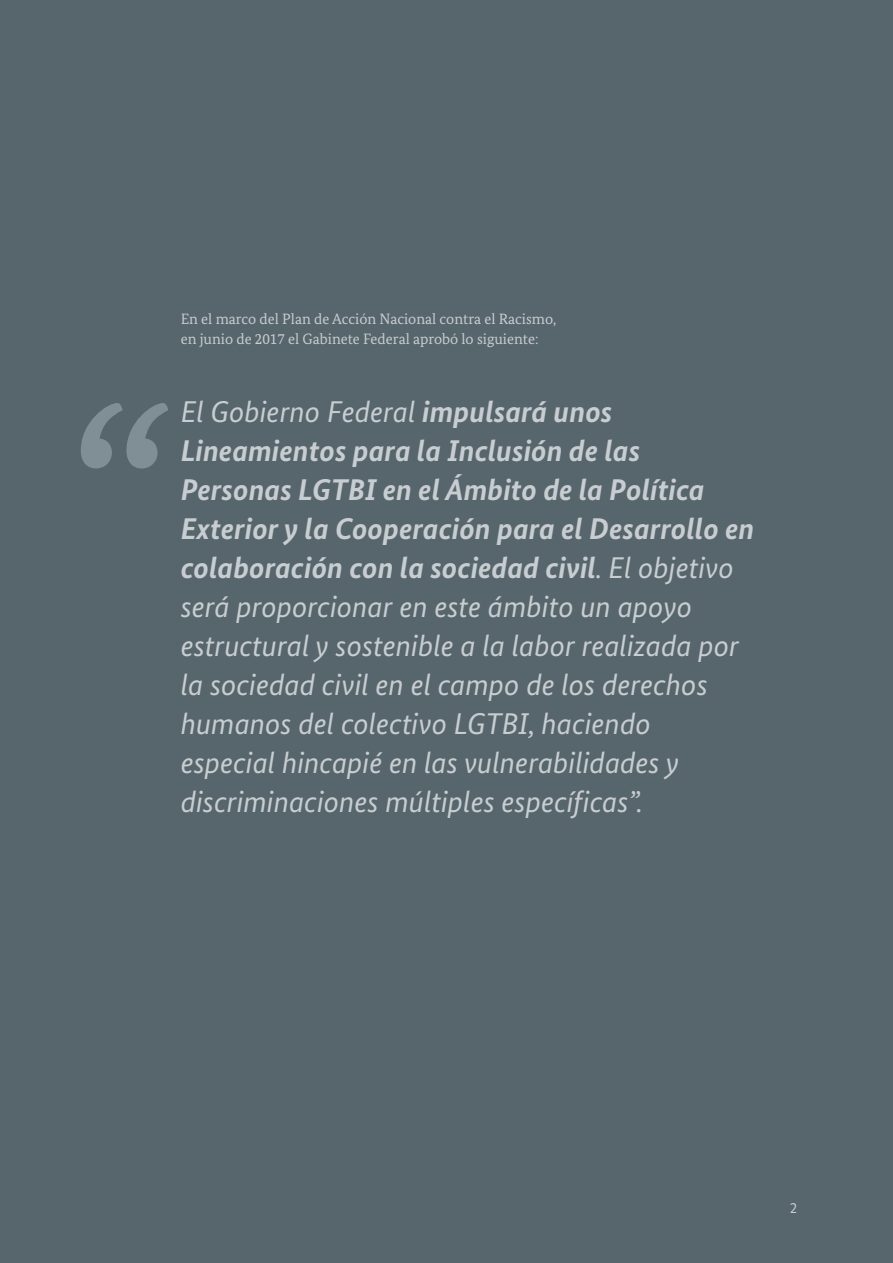
<style>
.page{position:relative;width:893px;height:1263px;background:#57656c}
.page>*{position:absolute;margin:0;border:0;box-sizing:border-box;transform-origin:0 0}
.t1{font:italic 30px/39px "Bundes Sans";color:#c7cdd0}
.t2{font:15px/19.5px "Bundes Serif";color:#c7cdd0}
.t3{font:15px "Bundes Sans";color:#c7cdd0}
.s1{font-weight:700}
</style>
<div class="page">
<svg style="left:81px;top:403px;width:87px;height:65px"></svg>
<p class="t2" style="left:181px;top:309px;width:377px">En el marco del Plan de Acción Nacional contra el Racismo, en junio de 2017 el Gabinete Federal aprobó lo siguiente:</p>
<p class="t1" style="left:181px;top:391px;width:575px">El Gobierno Federal <span class="s1">impulsará unos Lineamientos para la Inclusión de las Personas LGTBI en el Ámbito de la Política Exterior y la Cooperación para el Desarrollo en colaboración con la sociedad civil</span>. El objetivo será proporcionar en este ámbito un apoyo estructural y sostenible a la labor realizada por la sociedad civil en el campo de los derechos humanos del colectivo LGTBI, haciendo<br>especial hincapié en las vulnerabilidades y discriminaciones múltiples específicas”.</p>
<p class="t3" style="left:790px;top:1199px;width:9px">2</p>
</div>
